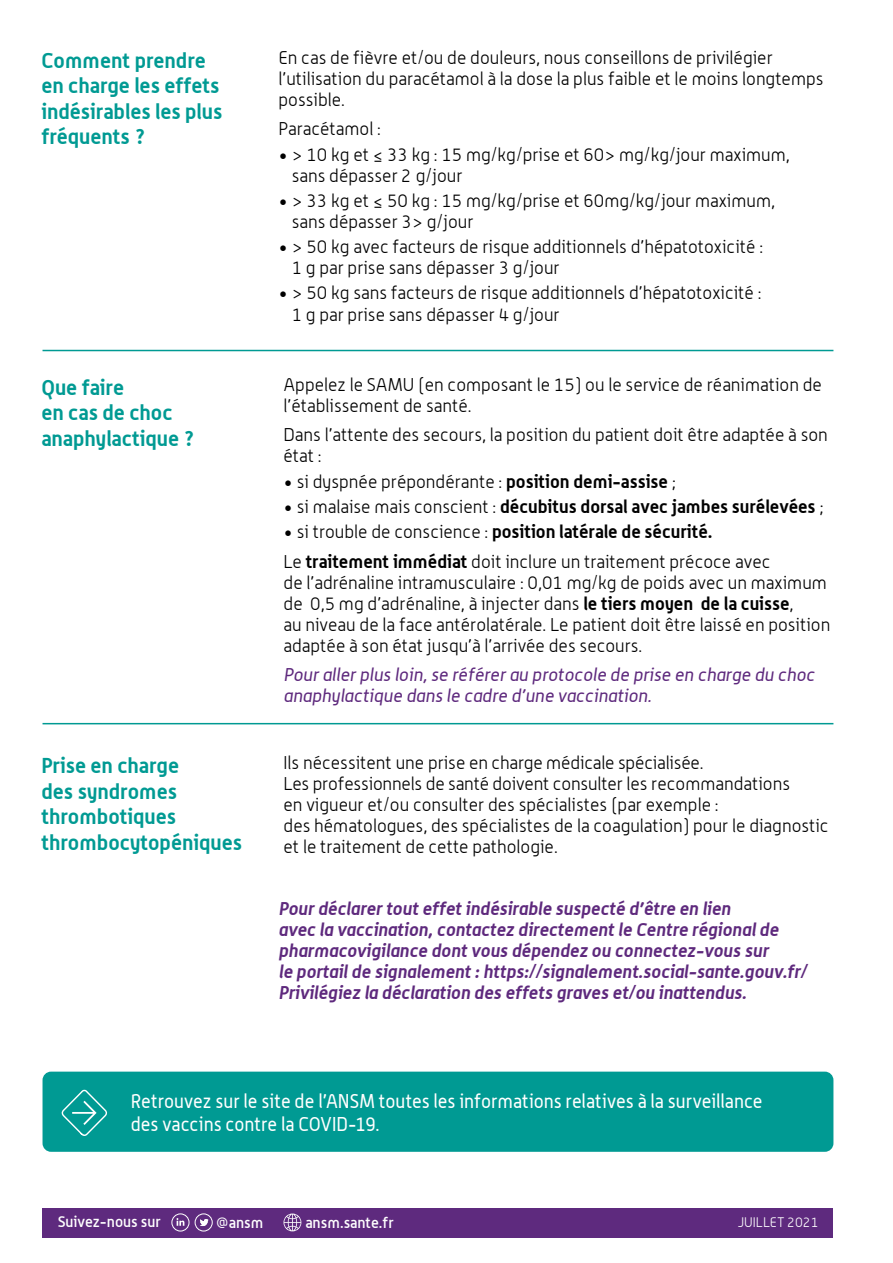
<style>
.page{position:relative;width:893px;height:1263px;background:#fff}
.page>*{position:absolute;margin:0;border:0;box-sizing:border-box;transform-origin:0 0}
.t1{font:700 21px/25.5px "Alwyn";color:#009a93}
.t2{font:19.5px/22.5px "Alwyn";color:#fff;scale:.95 1}
.t3{font:300 18px/21px "Alwyn";color:#000}
.t4{font:italic 700 18px/21px "Alwyn";color:#5e297d}
.t5{font:italic 18px/21px "Alwyn";color:#5e297d}
.t6{font:700 18px "Alwyn";color:#000}
.t7{font:500 15px "Alwyn";color:#fff}
.t8{font:300 13.5px "Alwyn";color:#fff}
.s1{font-weight:700}
.s2{font-weight:300}
</style>
<div class="page">
<div style="left:43px;top:1208px;width:790px;height:29px;background:#5e2a7e"></div>
<svg style="left:283px;top:1213px;width:18px;height:18px"></svg>
<svg style="left:200px;top:1219px;width:9px;height:7px"></svg>
<div style="left:195px;top:1213px;width:18px;height:18px;border:1px solid #fff;border-radius:50%"></div>
<div style="left:171px;top:1213px;width:18px;height:18px;border:1px solid #fff;border-radius:50%"></div>
<svg style="left:176px;top:1218px;width:8px;height:8px"></svg>
<hr style="left:43px;top:350px;width:790px;height:1px;background:#009a93">
<hr style="left:43px;top:723px;width:790px;height:1px;background:#009a93">
<div style="left:43px;top:1071px;width:790px;height:81px;background:#009a93;border-radius:9px"></div>
<svg style="left:62px;top:1090px;width:45px;height:46px"></svg>
<p class="t1" style="left:41px;top:47px;width:182px">Comment prendre en charge les effets indésirables les plus fréquents ?</p>
<p class="t3" style="left:279px;top:47px;width:547px">En cas de fièvre et/ou de douleurs, nous conseillons de privilégier l’utilisation du paracétamol à la dose la plus faible et le moins longtemps possible.</p>
<p class="t3" style="left:279px;top:118px;width:104px">Paracétamol :</p>
<p class="t3" style="left:292px;top:144px;width:500px;text-indent:-13px">• &gt; 10 kg et ≤ 33 kg : 15 mg/kg/prise et 60&gt; mg/kg/jour maximum, sans dépasser 2 g/jour</p>
<p class="t3" style="left:292px;top:190px;width:485px;text-indent:-13px">• &gt; 33 kg et ≤ 50 kg : 15 mg/kg/prise et 60mg/kg/jour maximum, sans dépasser 3&gt; g/jour</p>
<p class="t3" style="left:292px;top:236px;width:473px;text-indent:-13px">• &gt; 50 kg avec facteurs de risque additionnels d’hépatotoxicité :<br>1 g par prise sans dépasser 3 g/jour</p>
<p class="t3" style="left:292px;top:282px;width:471px;text-indent:-13px">• &gt; 50 kg sans facteurs de risque additionnels d’hépatotoxicité :<br>1 g par prise sans dépasser 4 g/jour</p>
<p class="t1" style="left:41px;top:374px;width:155px">Que faire<br>en cas de choc anaphylactique ?</p>
<p class="t3" style="left:283px;top:374px;width:540px">Appelez le SAMU (en composant le 15) ou le service de réanimation de l’établissement de santé.</p>
<p class="t3" style="left:283px;top:424px;width:546px">Dans l’attente des secours, la position du patient doit être adaptée à son état :</p>
<p class="t3" style="left:283px;top:471px;width:394px">• si dyspnée prépondérante : <span class="s1">position demi-assise</span> ;</p>
<p class="t6" style="left:283px;top:495px;width:542px"><span class="s2">• si malaise mais conscient :</span> décubitus dorsal avec jambes surélevées <span class="s2">;</span></p>
<p class="t3" style="left:283px;top:517px;width:488px;line-height:29.5px">• si trouble de conscience : <span class="s1">position latérale de sécurité.<br></span>Le <span class="s1">traitement immédiat</span> doit inclure un traitement précoce avec</p>
<p class="t3" style="left:283px;top:572px;width:548px">de l’adrénaline intramusculaire : 0,01 mg/kg de poids avec un maximum de 0,5 mg d’adrénaline, à injecter dans <span class="s1">le tiers moyen de la cuisse</span>,<br>au niveau de la face antérolatérale. Le patient doit être laissé en position adaptée à son état jusqu’à l’arrivée des secours.</p>
<p class="t5" style="left:283px;top:664px;width:533px">Pour aller plus loin, se référer au protocole de prise en charge du choc anaphylactique dans le cadre d’une vaccination.</p>
<p class="t1" style="left:41px;top:752px;width:202px">Prise en charge<br>des syndromes thrombotiques thrombocytopéniques</p>
<p class="t3" style="left:283px;top:752px;width:547px">Ils nécessitent une prise en charge médicale spécialisée.<br>Les professionnels de santé doivent consulter les recommandations<br>en vigueur et/ou consulter des spécialistes (par exemple :<br>des hématologues, des spécialistes de la coagulation) pour le diagnostic et le traitement de cette pathologie.</p>
<p class="t4" style="left:279px;top:897px;width:530px">Pour déclarer tout effet indésirable suspecté d’être en lien<br>avec la vaccination, contactez directement le Centre régional de pharmacovigilance dont vous dépendez ou connectez-vous sur<br>le portail de signalement : https://signalement.social-sante.gouv.fr/ Privilégiez la déclaration des effets graves et/ou inattendus.</p>
<p class="t2" style="left:131px;top:1090px;width:666px">Retrouvez sur le site de l’ANSM toutes les informations relatives à la surveillance des vaccins contre la COVID-19.</p>
<p class="t7" style="left:58px;top:1212px;width:104px">Suivez-nous sur</p>
<p class="t7" style="left:216px;top:1213px;width:49px">@ansm</p>
<p class="t7" style="left:305px;top:1213px;width:90px">ansm.sante.fr</p>
<p class="t8" style="left:738px;top:1215px;width:82px">JUILLET 2021</p>
</div>
